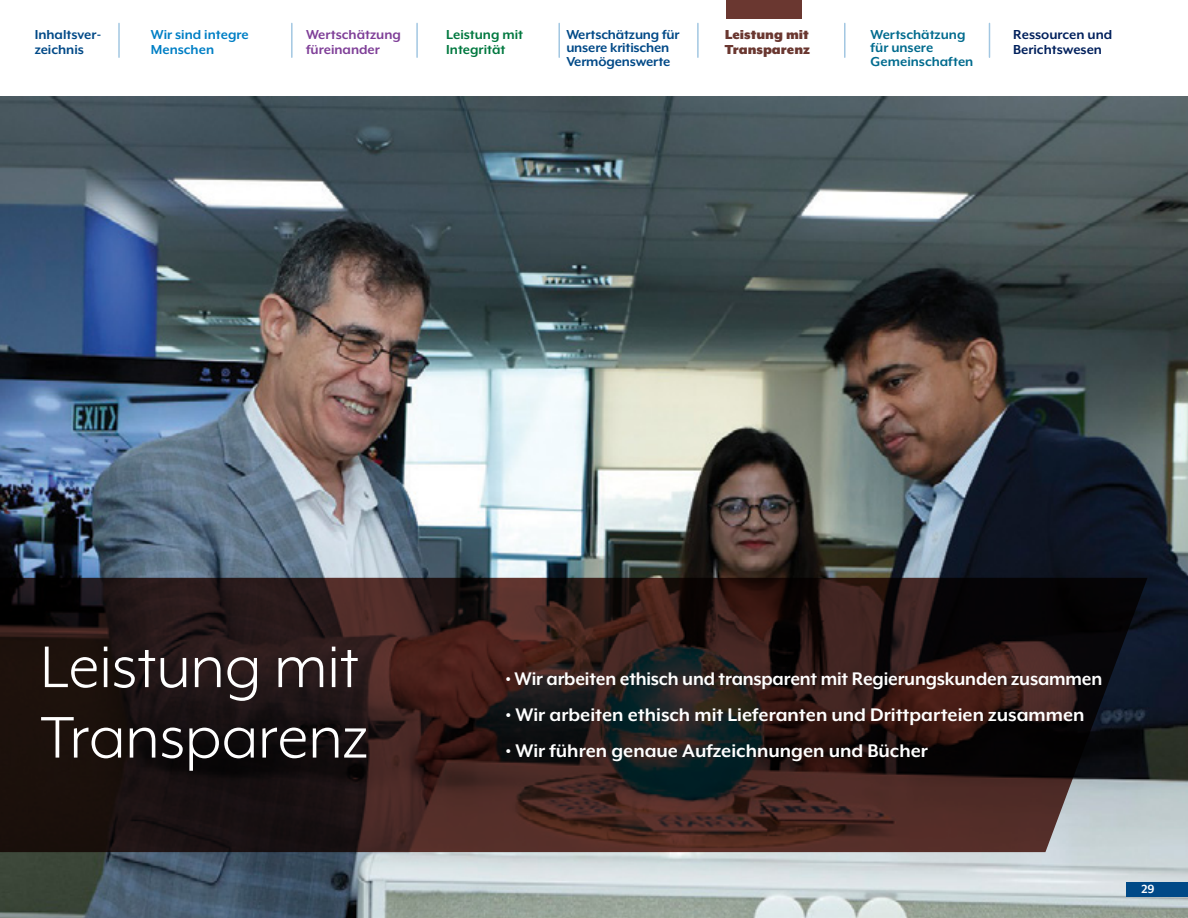
<style>
.page{position:relative;width:1188px;height:918px;background:#fff}
.page>*{position:absolute;margin:0;border:0;box-sizing:border-box;transform-origin:0 0}
.t1{font:67.5px/70.5px "Mr Eaves XL Mod OT";color:#fff}
.t2{font:700 21px "Mr Eaves XL Mod OT";color:#fff}
.t3{font:700 21px "Mr Eaves XL Mod OT";color:#fff;scale:.96 1}
.t4{font:700 15px/13.5px "Mr Eaves XL Mod OT";letter-spacing:-.01em;color:#004987}
.t5{font:700 15px/13.5px "Mr Eaves XL Mod OT";color:#006b8e}
.t6{font:700 15px/15px "Mr Eaves XL Mod OT";color:#00205c}
.t7{font:700 15px/15px "Mr Eaves XL Mod OT";color:#7f3f98}
.t8{font:700 15px/15px "Mr Eaves XL Mod OT";color:#007fc5}
.t9{font:900 15px/15px "Mr Eaves XL Mod OT";color:#6a3730}
.t10{font:700 15px/15px "Mr Eaves XL Mod OT";color:#00783f}
.t11{font:700 15px/15px "Mr Eaves XL Mod OT";color:#6a3730}
.t12{font:700 13.5px "Mr Eaves XL Mod OT";color:#fff}
</style>
<div class="page">
<hr style="left:118px;top:23px;width:2px;height:34px;background:#a2c7e2">
<hr style="left:291px;top:23px;width:2px;height:34px;background:#a2c7e2">
<hr style="left:416px;top:23px;width:2px;height:34px;background:#a2c7e2">
<hr style="left:558px;top:23px;width:2px;height:34px;background:#a2c7e2">
<hr style="left:697px;top:23px;width:2px;height:34px;background:#a2c7e2">
<hr style="left:844px;top:23px;width:2px;height:34px;background:#a2c7e2">
<hr style="left:989px;top:23px;width:1px;height:34px;background:#a2c7e2">
<img style="left:0;top:96px;width:1188px;height:822px">
<div style="left:726px;top:0;width:75px;height:18px;background:#6a3730"></div>
<svg style="left:0;top:578px;width:1148px;height:274px;background:#2d1d1b"></svg>
<div style="left:1126px;top:882px;width:62px;height:14px;background:#004987"></div>
<p class="t4" style="left:35px;top:27px;width:68px;line-height:15px">Inhaltsver&shy;zeichnis</p>
<p class="t8" style="left:151px;top:27px;width:99px">Wir sind integre<br>Menschen</p>
<p class="t7" style="left:306px;top:27px;width:96px">Wertschätzung füreinander</p>
<p class="t10" style="left:446px;top:27px;width:78px">Leistung mit<br>Integrität</p>
<p class="t4" style="left:566px;top:28px;width:115px">Wertschätzung für unsere kritischen<br>Vermögenswerte</p>
<p class="t11" style="left:742px;top:27px;width:62px">stung mit nsparenz</p>
<p class="t5" style="left:871px;top:28px;width:104px">Wertschätzung für unsere<br>Gemeinschaften</p>
<p class="t6" style="left:1013px;top:27px;width:101px">Ressourcen und<br>Berichtswesen</p>
<p class="t9" style="left:725px;top:27px;width:87px">Leistung mit<br>Transparenz</p>
<h1 class="t1" style="left:40px;top:631px;width:329px">Leistung mit<br>Transparenz</h1>
<p class="t3" style="left:505px;top:667px;width:623px">• Wir arbeiten ethisch und transparent mit Regierungskunden zusammen</p>
<p class="t2" style="left:505px;top:703px;width:581px">• Wir arbeiten ethisch mit Lieferanten und Drittparteien zusammen</p>
<p class="t2" style="left:505px;top:739px;width:424px">• Wir führen genaue Aufzeichnungen und Bücher</p>
<p class="t12" style="left:1141px;top:881px;width:15px">29</p>
</div>
